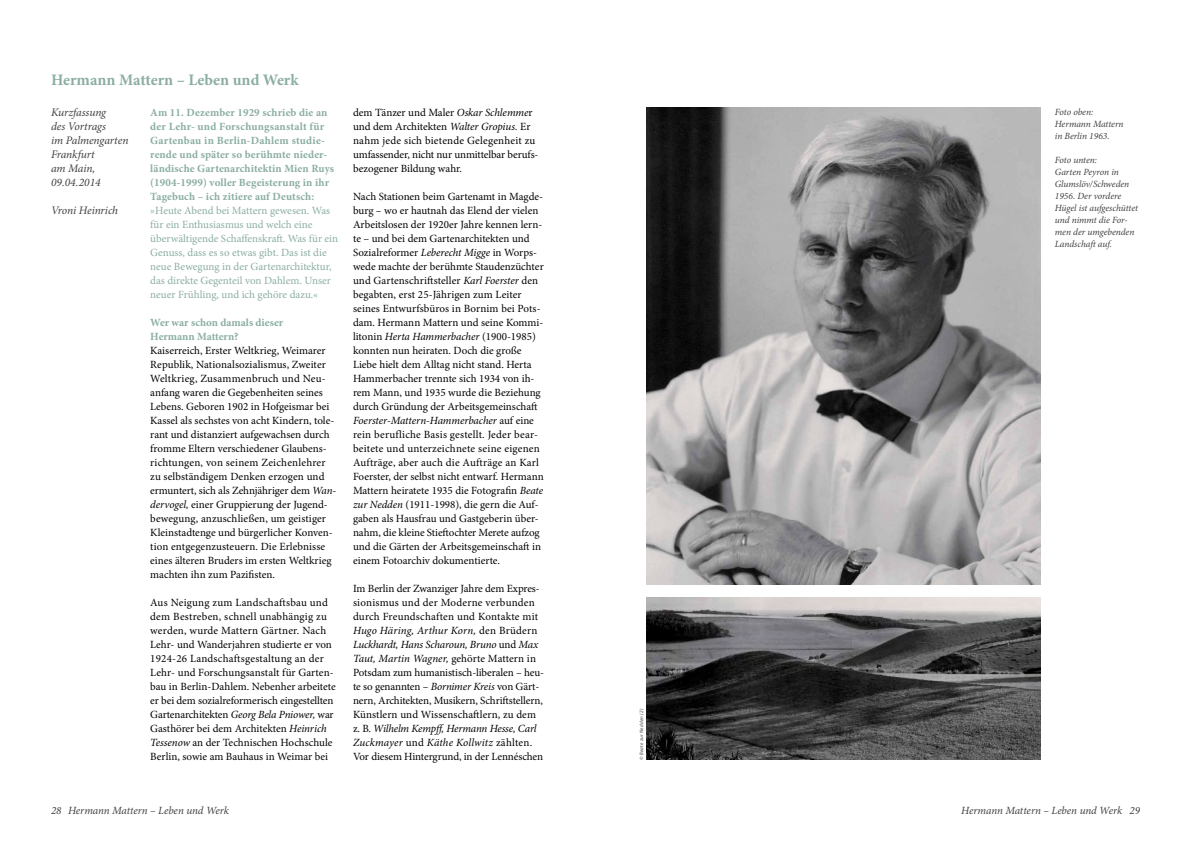
<style>
.page{position:relative;width:1191px;height:842px;background:#fff}
.page>*{position:absolute;margin:0;border:0;box-sizing:border-box;transform-origin:0 0}
.t1{font:700 16px "Minion Pro";letter-spacing:-.005em;color:#8baea1}
.t2{font:italic 11.5px/14px "Minion Pro";letter-spacing:-.01em;color:#414042}
.t3{font:11px/14px "Minion Pro";color:#000}
.t4{font:700 11px/14px "Minion Pro";letter-spacing:.01em;color:#8baea1}
.t5{font:11px/14px "Minion Pro";color:#8baea1}
.t6{font:italic 11px "Minion Pro";letter-spacing:-.005em;color:#414042}
.t7{font:italic 9.5px/12px "Minion Pro";letter-spacing:-.01em;color:#414042}
.t8{font:italic 5px "Myriad Pro";letter-spacing:.05em;color:#414042}
.s1{font-style:italic}
</style>
<div class="page">
<img style="left:646px;top:108px;width:394px;height:477px">
<img style="left:646px;top:598px;width:394px;height:162px">
<h1 class="t1" style="left:51px;top:68px;width:249px">Hermann Mattern – Leben und Werk</h1>
<p class="t2" style="left:51px;top:105px;width:79px">Kurzfassung<br>des Vortrags<br>im Palmengarten<br>Frankfurt<br>am Main,<br>09.04.2014</p>
<p class="t2" style="left:51px;top:203px;width:69px">Vroni Heinrich</p>
<p class="t4" style="left:150px;top:105px;width:185px">Am 11. Dezember 1929 schrieb die an der Lehr- und Forschungsanstalt für Gartenbau in Berlin-Dahlem studie&shy;rende und später so berühmte nieder&shy;ländische Gartenarchitektin Mien Ruys (1904-1999) voller Begeisterung in ihr Tagebuch – ich zitiere auf Deutsch:</p>
<p class="t5" style="left:150px;top:203px;width:189px">»Heute Abend bei Mattern gewesen. Was für ein Enthusiasmus und welch eine überwältigende Schaffenskraft. Was für ein Genuss, dass es so etwas gibt. Das ist die neue Bewegung in der Gartenarchitektur, das direkte Gegenteil von Dahlem. Unser neuer Frühling, und ich gehöre dazu.«</p>
<p class="t4" style="left:150px;top:315px;width:134px">Wer war schon damals dieser<br>Hermann Mattern?</p>
<p class="t3" style="left:150px;top:343px;width:187px">Kaiserreich, Erster Weltkrieg, Weimarer Republik, Nationalsozialismus, Zweiter Weltkrieg, Zusammenbruch und Neu&shy;anfang waren die Gegebenheiten seines Lebens. Geboren 1902 in Hofgeismar bei Kassel als sechstes von acht Kindern, tole&shy;rant und distanziert aufgewachsen durch fromme Eltern verschiedener Glaubens&shy;richtungen, von seinem Zeichenlehrer zu selbständigem Denken erzogen und ermuntert, sich als Zehnjähriger dem <span class="s1">Wan&shy;dervogel,</span> einer Gruppierung der Jugend&shy;bewegung, anzuschließen, um geistiger Kleinstadtenge und bürgerlicher Konven&shy;tion entgegenzusteuern. Die Erlebnisse eines älteren Bruders im ersten Weltkrieg machten ihn zum Pazifisten.</p>
<p class="t3" style="left:150px;top:595px;width:187px">Aus Neigung zum Landschaftsbau und dem Bestreben, schnell unabhängig zu werden, wurde Mattern Gärtner. Nach Lehr- und Wanderjahren studierte er von 1924-26 Landschaftsgestaltung an der Lehr- und Forschungsanstalt für Garten&shy;bau in Berlin-Dahlem. Nebenher arbeitete er bei dem sozialreformerisch eingestellten Gartenarchitekten <span class="s1">Georg Bela Pniower,</span> war Gasthörer bei dem Architekten <span class="s1">Heinrich Tessenow</span> an der Technischen Hochschule Berlin, sowie am Bauhaus in Weimar bei</p>
<p class="t3" style="left:353px;top:105px;width:187px">dem Tänzer und Maler <span class="s1">Oskar Schlemme</span>r und dem Architekten <span class="s1">Walter Gropius.</span> Er nahm jede sich bietende Gelegenheit zu umfassender, nicht nur unmittelbar berufs&shy;bezogener Bildung wahr.</p>
<p class="t3" style="left:353px;top:189px;width:192px">Nach Stationen beim Gartenamt in Magde&shy;burg – wo er hautnah das Elend der vielen Arbeitslosen der 1920er Jahre kennen lern&shy;te – und bei dem Gartenarchitekten und Sozialreformer <span class="s1">Leberecht Migge</span> in Worps&shy;wede machte der berühmte Staudenzüchter und Gartenschriftsteller <span class="s1">Karl Foerster</span> den begabten, erst 25-Jährigen zum Leiter seines Entwurfsbüros in Bornim bei Pots&shy;dam. Hermann Mattern und seine Kommi&shy;litonin <span class="s1">Herta Hammerbacher</span> (1900-1985) konnten nun heiraten. Doch die große Liebe hielt dem Alltag nicht stand. Herta Hammerbacher trennte sich 1934 von ih&shy;rem Mann, und 1935 wurde die Beziehung durch Gründung der Arbeitsgemeinschaft <span class="s1">Foerster-Mattern-Hammerbacher</span> auf eine rein berufliche Basis gestellt. Jeder bear&shy;beitete und unterzeichnete seine eigenen Aufträge, aber auch die Aufträge an Karl Foerster, der selbst nicht entwarf. Hermann Mattern heiratete 1935 die Fotografin <span class="s1">Beate zur Nedden</span> (1911-1998), die gern die Auf&shy;gaben als Hausfrau und Gastgeberin über&shy;nahm, die kleine Stieftochter Merete aufzog und die Gärten der Arbeitsgemeinschaft in einem Fotoarchiv dokumentierte.</p>
<p class="t3" style="left:353px;top:581px;width:192px">Im Berlin der Zwanziger Jahre dem Expres&shy;sionismus und der Moderne verbunden durch Freundschaften und Kontakte mit <span class="s1">Hugo Häring, Arthur Korn,</span> den Brüdern <span class="s1">Luckhardt, Hans Scharoun, Bruno</span> und <span class="s1">Max Taut, Martin Wagner,</span> gehörte Mattern in Potsdam zum humanistisch-liberalen – heu&shy;te so genannten – <span class="s1">Bornimer Kreis</span> von Gärt&shy;nern, Architekten, Musikern, Schriftstellern, Künstlern und Wissenschaftlern, zu dem z. B. <span class="s1">Wilhelm Kempff, Hermann Hesse, Carl Zuckmayer</span> und <span class="s1">Käthe Kollwitz</span> zählten.<br>Vor diesem Hintergrund, in der Lennéschen</p>
<p class="t8" style="left:638px;top:760px;width:52px;rotate:-90deg">© Beate zur Nedden (2)</p>
<p class="t7" style="left:1054px;top:106px;width:70px">Foto oben:<br>Hermann Mattern in Berlin 1963.</p>
<p class="t7" style="left:1054px;top:154px;width:85px">Foto unten:<br>Garten Peyron in<br>Glumslöv/Schweden<br>1956. Der vordere<br>Hügel ist aufgeschüttet und nimmt die For&shy;men der umgebenden<br>Landschaft auf.</p>
<p class="t6" style="left:68px;top:803px;width:162px">Hermann Mattern – Leben und Werk</p>
<p class="t6" style="left:961px;top:803px;width:162px">Hermann Mattern – Leben und Werk</p>
<p class="t6" style="left:51px;top:802px;width:12px">28</p>
<p class="t6" style="left:1129px;top:802px;width:12px">29</p>
</div>
